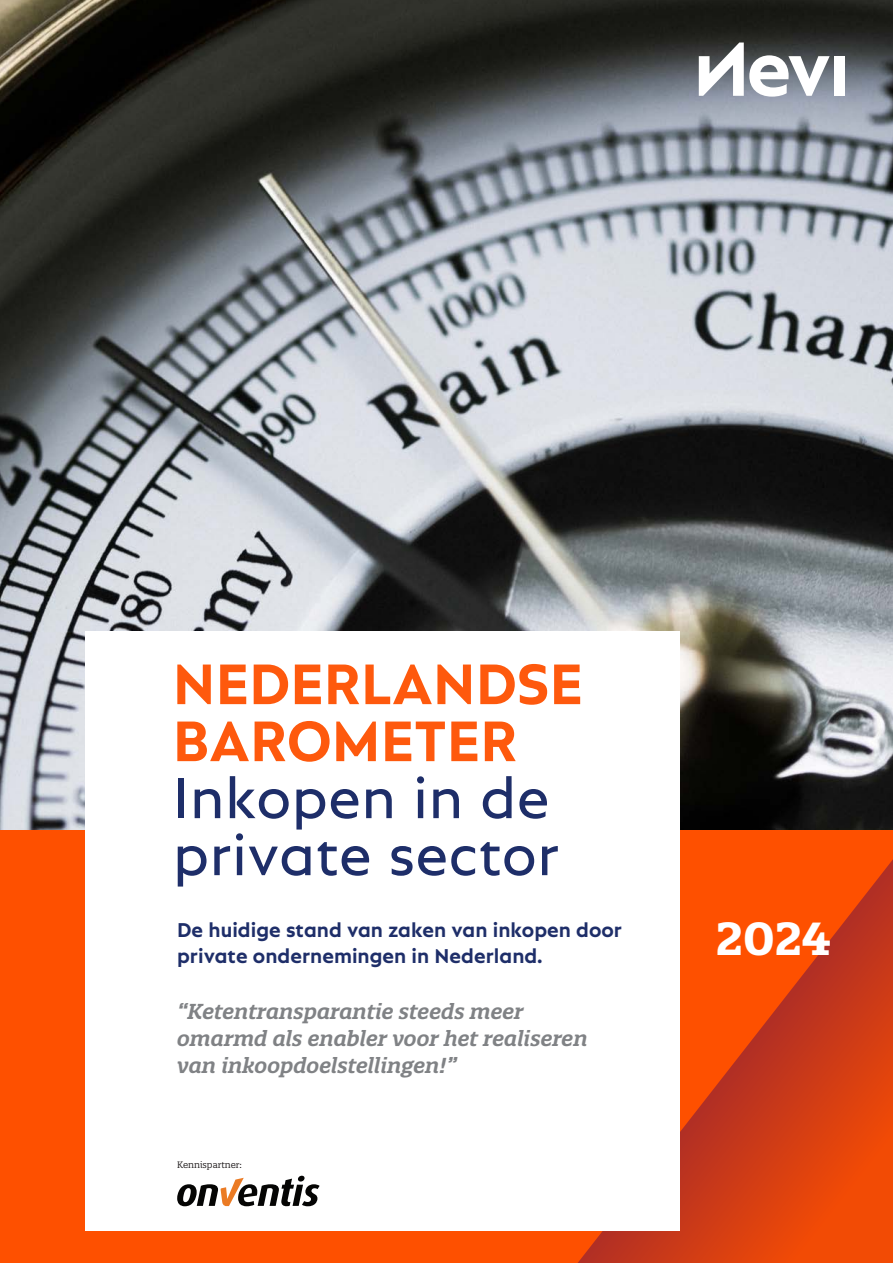
<style>
.page{position:relative;width:893px;height:1263px;background:#fff}
.page>*{position:absolute;margin:0;border:0;box-sizing:border-box;transform-origin:0 0}
.Cover_Title{font:60px "Neptune";color:#1e2e69}
.Cover_Title-2{font:700 60px/57px "Neptune";color:#fe590d}
.Title_2{font:700 45px "Quatro Slab";color:#fff}
.t1{font:italic 600 21px "Quatro Slab";color:#808285}
.Title_3{font:700 21px/25.2px "Neptune";color:#1e2e69}
.t2{font:9px "Quatro Slab";color:#231f20}
</style>
<div class="page">
<img style="left:0;top:0;width:893px;height:830px">
<div style="left:0;top:830px;width:893px;height:433px;background:#fe5000"></div>
<svg style="left:578px;top:830px;width:315px;height:433px"></svg>
<div style="left:85px;top:631px;width:594px;height:600px;background:#fff"></div>
<div style="left:834px;top:56px;width:10px;height:40px;background:#fff"></div>
<svg style="left:699px;top:43px;width:131px;height:54px"></svg>
<svg style="left:177px;top:1176px;width:143px;height:30px"></svg>
<p class="Cover_Title-2" style="left:173px;top:655px;width:412px">NEDERLANDSE<br>BAROMETER</p>
<p class="Cover_Title" style="left:173px;top:762px;width:378px">Inkopen in de</p>
<p class="Cover_Title" style="left:173px;top:819px;width:388px">private sector</p>
<p class="Title_3" style="left:177px;top:918px;width:446px">De huidige stand van zaken van inkopen door private ondernemingen in Nederland.</p>
<p class="t1" style="left:177px;top:998px;width:348px">“Ketentransparantie steeds meer</p>
<p class="t1" style="left:177px;top:1025px;width:412px">omarmd als enabler voor het realiseren</p>
<p class="t1" style="left:177px;top:1052px;width:281px">van inkoopdoelstellingen!”</p>
<p class="t2" style="left:177px;top:1159px;width:66px">Kennispartner:</p>
<p class="Title_2" style="left:716px;top:910px;width:117px">2024</p>
</div>
